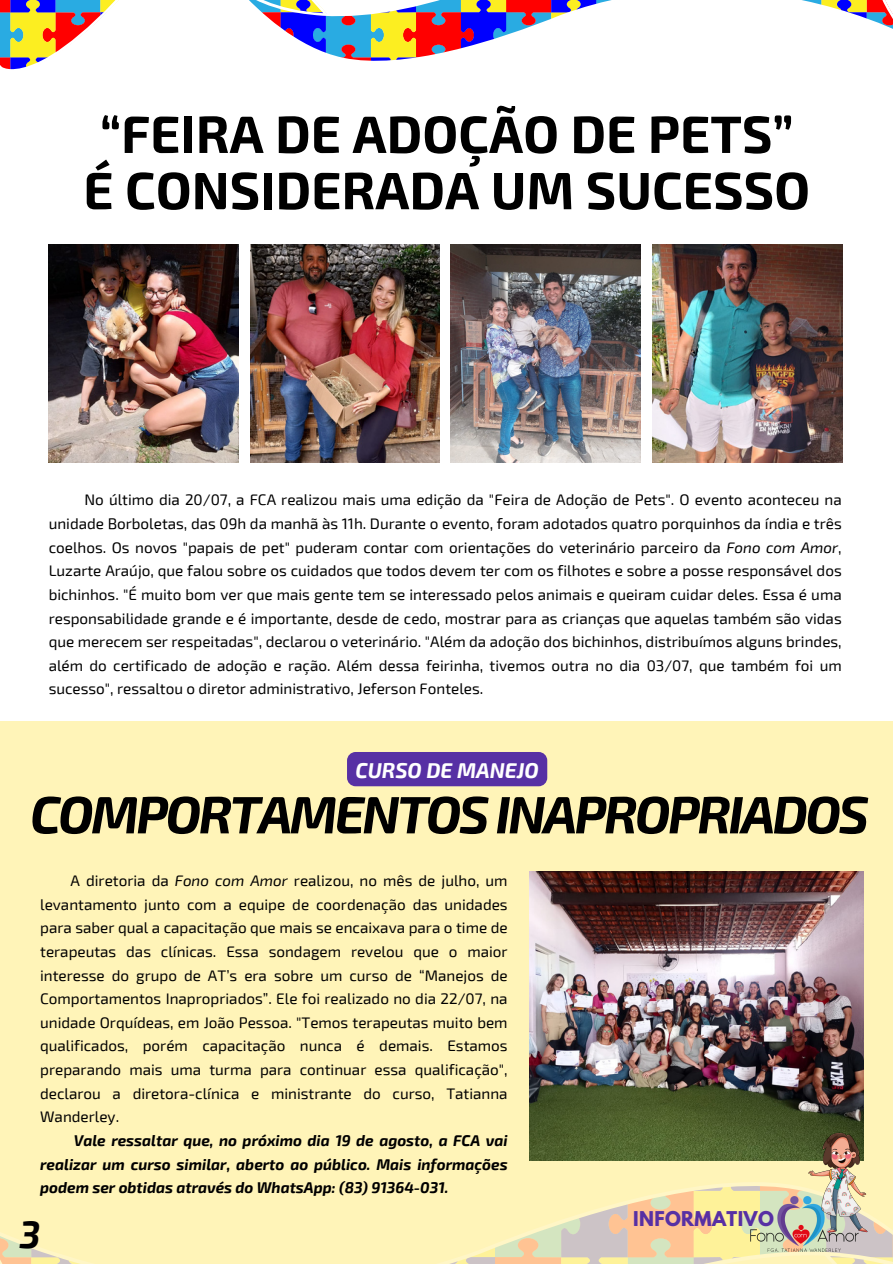
<style>
.page{position:relative;width:893px;height:1264px;background:#fff}
.page>*{position:absolute;margin:0;border:0;box-sizing:border-box;transform-origin:0 0}
.t1{font:700 52.5px "Exo 2";color:#000}
.t2{font:italic 700 52.5px "Exo 2";letter-spacing:-.05em;color:#000}
.t3{font:italic 700 37.5px "Exo 2";color:#000}
.t4{font:italic 700 21px "Exo 2";color:#fff}
.t5{font:700 18px "League Spartan";letter-spacing:.02em;color:#5730a4}
.t6{font:15.3px/23.7px "Exo 2";color:#000;text-align:justify}
.t7{font:italic 700 15.3px/23.7px "Exo 2";color:#000;text-align:justify}
.s1{font-style:italic}
</style>
<div class="page">
<svg style="left:0;top:0;width:892px;height:70px"></svg>
<div style="left:0;top:721px;width:892px;height:448px;background:#fff4b8"></div>
<svg style="left:0;top:1169px;width:892px;height:94px;fill:#fff4b8"></svg>
<img style="left:745px;top:1182px;width:118px;height:81px">
<img style="left:529px;top:871px;width:334px;height:289px">
<img style="left:790px;top:1130px;width:102px;height:104px">
<img style="left:49px;top:245px;width:190px;height:217px">
<img style="left:250px;top:245px;width:189px;height:217px">
<img style="left:450px;top:245px;width:190px;height:217px">
<img style="left:652px;top:245px;width:190px;height:217px">
<div style="left:347px;top:752px;width:200px;height:34px;background:#5730a4;border-radius:9px"></div>
<p class="t1" style="left:100px;top:100px;width:695px">“FEIRA DE ADOÇÃO DE PETS”</p>
<p class="t1" style="left:83px;top:156px;width:728px">É CONSIDERADA UM SUCESSO</p>
<p class="t6" style="left:49px;top:487px;width:794px;text-indent:36px">No último dia 20/07, a FCA realizou mais uma edição da "Feira de Adoção de Pets". O evento aconteceu na unidade Borboletas, das 09h da manhã às 11h. Durante o evento, foram adotados quatro porquinhos da índia e três coelhos. Os novos "papais de pet" puderam contar com orientações do veterinário parceiro da <span class="s1">Fono com Amor</span>, Luzarte Araújo, que falou sobre os cuidados que todos devem ter com os filhotes e sobre a posse responsável dos bichinhos. "É muito bom ver que mais gente tem se interessado pelos animais e queiram cuidar deles. Essa é uma responsabilidade grande e é importante, desde de cedo, mostrar para as crianças que aquelas também são vidas que merecem ser respeitadas", declarou o veterinário. "Além da adoção dos bichinhos, distribuímos alguns brindes, além do certificado de adoção e ração. Além dessa feirinha, tivemos outra no dia 03/07, que também foi um sucesso", ressaltou o diretor administrativo, Jeferson Fonteles.</p>
<p class="t4" style="left:355px;top:756px;width:185px">CURSO DE MANEJO</p>
<p class="t2" style="left:30px;top:780px;width:840px">COMPORTAMENTOS INAPROPRIADOS</p>
<p class="t6" style="left:40px;top:868px;width:469px;text-indent:30px">A diretoria da <span class="s1">Fono com Amor</span> realizou, no mês de julho, um levantamento junto com a equipe de coordenação das unidades para saber qual a capacitação que mais se encaixava para o time de terapeutas das clínicas. Essa sondagem revelou que o maior interesse do grupo de AT’s era sobre um curso de “Manejos de Comportamentos Inapropriados”. Ele foi realizado no dia 22/07, na unidade Orquídeas, em João Pessoa. "Temos terapeutas muito bem qualificados, porém capacitação nunca é demais. Estamos preparando mais uma turma para continuar essa qualificação", declarou a diretora-clínica e ministrante do curso, Tatianna Wanderley.</p>
<p class="t7" style="left:40px;top:1127px;width:469px;text-indent:33px">Vale ressaltar que, no próximo dia 19 de agosto, a FCA vai realizar um curso similar, aberto ao público. Mais informações podem ser obtidas através do WhatsApp: (83) 91364-031.</p>
<p class="t3" style="left:20px;top:1209px;width:22px">3</p>
<p class="t5" style="left:633px;top:1209px;width:142px">INFORMATIVO</p>
</div>
